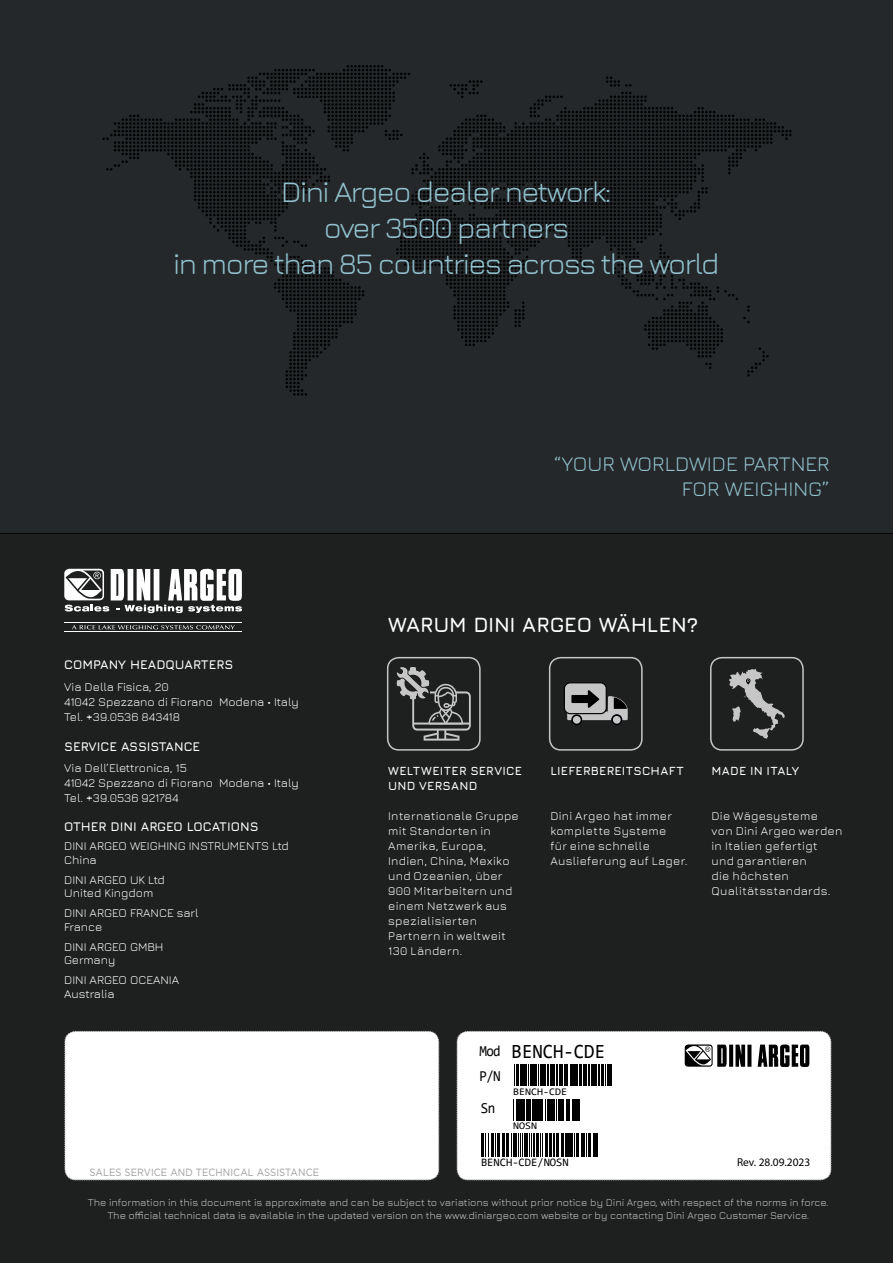
<style>
.page{position:relative;width:893px;height:1263px;background:#fff}
.page>*{position:absolute;margin:0;border:0;box-sizing:border-box;transform-origin:0 0}
.t1{font:30px/36px "Jura";letter-spacing:-.05em;color:#92c1ce;text-align:center}
.t2{font:21px/25.2px "Jura";color:#92c1ce;text-align:right}
.t3{font:700 21px "Jura";letter-spacing:-.005em;color:#fff}
.t4{font:20.25px "Consolas";color:#000;scale:.93 1}
.t5{font:15.15px "Consolas";color:#000;scale:.9 1}
.t6{font:700 12.75px "Jura";color:#fff}
.t7{font:12px/15px "Jura";letter-spacing:.02em;color:#fff}
.t8{font:12px/13.5px "Jura";color:#fff}
.t9{font:700 12px/15px "Jura";letter-spacing:.02em;color:#fff}
.t10{font:11.4px "Consolas";color:#000}
.t11{font:11.4px "Myriad Pro";color:#000}
.t12{font:10.5px/12.6px "Jura";color:#c6c6c6;text-align:center}
.t13{font:10.5px "Gotham";letter-spacing:.01em;color:#9d9d9c;scale:.9 1}
.t14{font:10.2px "Consolas";color:#000;scale:1.07 1}
.s1{font-size:15.15px}
</style>
<div class="page">
<div style="left:0;top:534px;width:893px;height:729px;background:#1e1f1f"></div>
<div style="left:0;top:0;width:893px;height:534px;background:#24282a"></div>
<svg style="left:102px;top:65px;width:690px;height:331px"></svg>
<div style="left:65px;top:1031px;width:374px;height:149px;background:#fff"></div>
<svg style="left:397px;top:667px;width:74px;height:74px"></svg>
<div style="left:387px;top:657px;width:94px;height:94px;border:2px solid #c6c6c6;border-radius:11px"></div>
<svg style="left:564px;top:682px;width:64px;height:43px"></svg>
<div style="left:573px;top:716px;width:8px;height:8px;background:#c6c6c6;border-radius:50%"></div>
<div style="left:613px;top:716px;width:8px;height:8px;background:#c6c6c6;border-radius:50%"></div>
<div style="left:549px;top:657px;width:94px;height:94px;border:2px solid #c6c6c6;border-radius:11px"></div>
<svg style="left:729px;top:669px;width:56px;height:70px"></svg>
<div style="left:710px;top:657px;width:94px;height:94px;border:2px solid #c6c6c6;border-radius:11px"></div>
<svg style="left:64px;top:569px;width:178px;height:44px"></svg>
<svg style="left:72px;top:625px;width:163px;height:4px"></svg>
<hr style="left:64px;top:622px;width:178px;height:1px;background:#fff">
<hr style="left:64px;top:631px;width:178px;height:1px;background:#fff">
<svg style="left:457px;top:1031px;width:375px;height:149px"></svg>
<hr style="left:596px;top:1133px;width:2px;height:23px;background:#020203">
<h1 class="t1" style="left:173px;top:172px;width:548px">Dini Argeo dealer network:<br>over 3500 partners<br>in more than 85 countries across the world</h1>
<h2 class="t2" style="left:554px;top:449px;width:277px">“YOUR WORLDWIDE PARTNER<br>FOR WEIGHING”</h2>
<p class="t6" style="left:64px;top:656px;width:170px">COMPANY HEADQUARTERS</p>
<p class="t8" style="left:64px;top:678px;width:236px;line-height:15px">Via Della Fisica, 20<br>41042 Spezzano di Fiorano Modena • Italy<br>Tel. +39.0536 843418</p>
<p class="t6" style="left:64px;top:737px;width:138px">SERVICE ASSISTANCE</p>
<p class="t8" style="left:64px;top:759px;width:236px;line-height:15px">Via Dell’Elettronica, 15<br>41042 Spezzano di Fiorano Modena • Italy<br>Tel. +39.0536 921784</p>
<p class="t6" style="left:64px;top:817px;width:196px">OTHER DINI ARGEO LOCATIONS</p>
<p class="t8" style="left:64px;top:838px;width:226px">DINI ARGEO WEIGHING INSTRUMENTS Ltd<br>China</p>
<p class="t8" style="left:64px;top:872px;width:102px">DINI ARGEO UK Ltd<br>United Kingdom</p>
<p class="t8" style="left:64px;top:905px;width:136px">DINI ARGEO FRANCE sarl<br>France</p>
<p class="t8" style="left:64px;top:939px;width:101px">DINI ARGEO GMBH<br>Germany</p>
<p class="t8" style="left:64px;top:972px;width:116px">DINI ARGEO OCEANIA<br>Australia</p>
<h2 class="t3" style="left:388px;top:609px;width:311px">WARUM DINI ARGEO WÄHLEN?</h2>
<p class="t9" style="left:388px;top:762px;width:135px">WELTWEITER SERVICE<br>UND VERSAND</p>
<p class="t7" style="left:388px;top:807px;width:132px">Internationale Gruppe mit Standorten in<br>Amerika, Europa,<br>Indien, China, Mexiko und Ozeanien, über<br>900 Mitarbeitern und einem Netzwerk aus spezialisierten<br>Partnern in weltweit<br>130 Ländern.</p>
<p class="t9" style="left:550px;top:762px;width:135px">LIEFERBEREITSCHAFT</p>
<p class="t7" style="left:550px;top:807px;width:139px">Dini Argeo hat immer komplette Systeme<br>für eine schnelle<br>Auslieferung auf Lager.</p>
<p class="t9" style="left:712px;top:762px;width:89px">MADE IN ITALY</p>
<p class="t7" style="left:712px;top:807px;width:132px">Die Wägesysteme<br>von Dini Argeo werden in Italien gefertigt und garantieren<br>die höchsten<br>Qualitätsstandards.</p>
<h3 class="t4" style="left:480px;top:1038px;width:136px"><span class="s1">Mod</span> BENCH-CDE</h3>
<p class="t5" style="left:480px;top:1065px;width:25px">P/N</p>
<p class="t14" style="left:513px;top:1085px;width:52px">BENCH-CDE</p>
<p class="t14" style="left:513px;top:1119px;width:24px">NOSN</p>
<p class="t10" style="left:481px;top:1154px;width:89px">BENCH-CDE/NOSN</p>
<p class="t5" style="left:481px;top:1098px;width:17px">Sn</p>
<p class="t11" style="left:737px;top:1155px;width:75px">Rev. 28.09.2023</p>
<p class="t13" style="left:90px;top:1165px;width:257px">SALES SERVICE AND TECHNICAL ASSISTANCE</p>
<p class="t12" style="left:88px;top:1195px;width:742px">The information in this document is approximate and can be subject to variations without prior notice by Dini Argeo, with respect of the norms in force.<br>The official technical data is available in the updated version on the www.diniargeo.com website or by contacting Dini Argeo Customer Service.</p>
</div>
